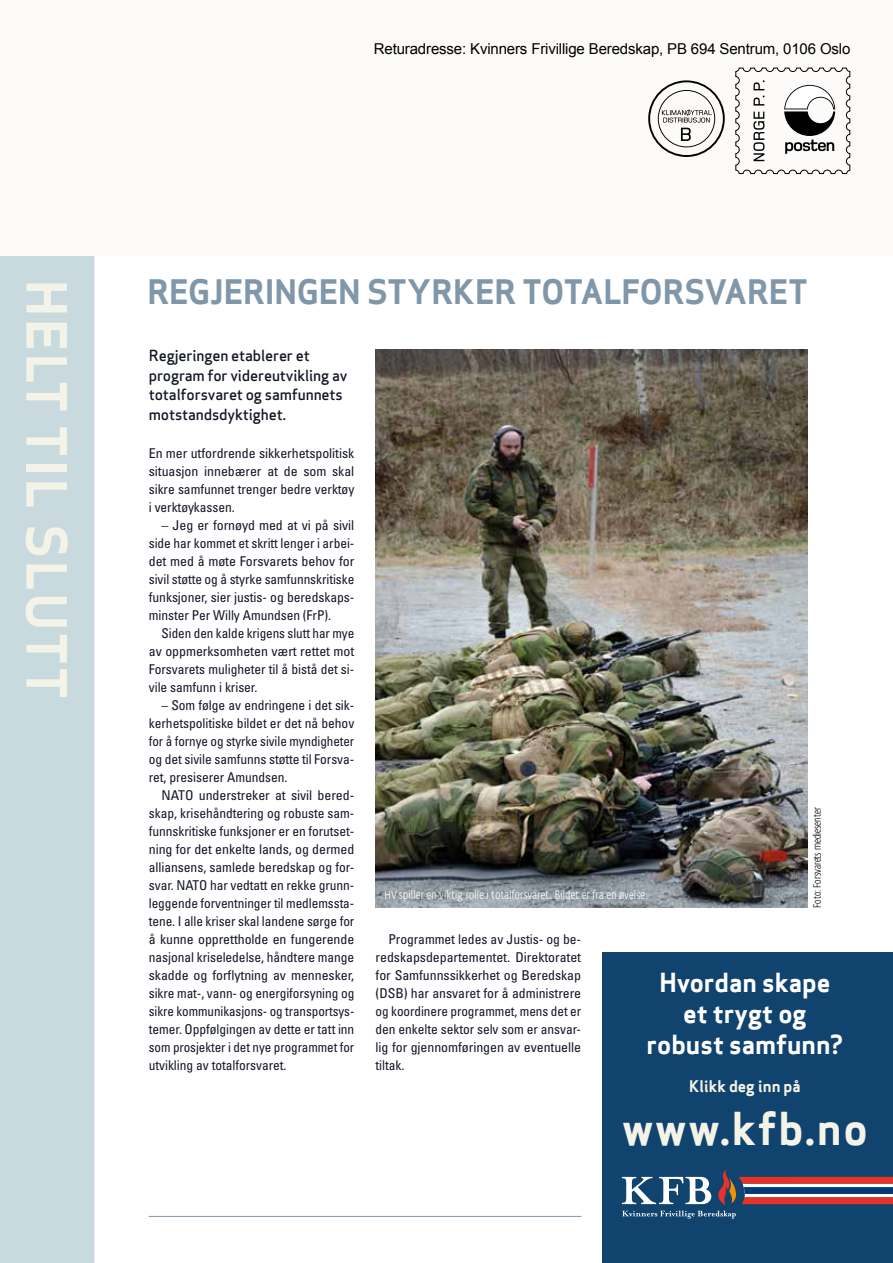
<style>
.page{position:relative;width:893px;height:1263px;background:#fff}
.page>*{position:absolute;margin:0;border:0;box-sizing:border-box;transform-origin:0 0}
.t1{font:54px "Apex Sans Bold T";letter-spacing:.05em;color:#f4f3e8}
.t2{font:44.25px "Apex Sans Bold T";letter-spacing:.04em;color:#f4f3e8}
.t3{font:33px "Apex Sans Bold T";letter-spacing:-.005em;color:#8097aa}
.t4{font:25.8px/30.9px "Apex Sans Bold T";color:#fff;text-align:center}
.t5{font:15.75px "Apex Sans Bold T";color:#f4f3e8}
.t6{font:15px/19.5px "Apex Sans Medium T";letter-spacing:-.01em;color:#121726}
.t7{font:15px "Arial";letter-spacing:-.01em;color:#000}
.t8{font:condensed 13.5px/18px "Univers";letter-spacing:-.005em;color:#121726;text-align:justify}
.t9{font:300 12px "Fedra Sans Cond Alt Std";letter-spacing:.025em;color:#fff}
.t10{font:300 10.5px "Fedra Sans Cond Alt Std";color:#000}
</style>
<div class="page">
<hr style="left:149px;top:1216px;width:432px;height:1px;background:#8097aa">
<div style="left:0;top:256px;width:94px;height:1007px;background:#c9dade"></div>
<div style="left:602px;top:953px;width:291px;height:310px;background:#10436e"></div>
<svg style="left:622px;top:1169px;width:271px;height:50px"></svg>
<div style="left:0;top:0;width:893px;height:255px;background:#fcfbf9"></div>
<svg style="left:648px;top:80px;width:77px;height:77px"></svg>
<svg style="left:735px;top:67px;width:116px;height:107px"></svg>
<img style="left:376px;top:350px;width:432px;height:558px">
<p class="t7" style="left:374px;top:39px;width:478px">Returadresse: Kvinners Frivillige Beredskap, PB 694 Sentrum, 0106 Oslo</p>
<h1 class="t1" style="left:81px;top:280px;width:421px;rotate:90deg">HELT TIL SLUTT</h1>
<h3 class="t3" style="left:147px;top:270px;width:662px">REGJERINGEN STYRKER TOTALFORSVARET</h3>
<p class="t6" style="left:149px;top:346px;width:200px">Regjeringen etablerer et program for videreutvikling av totalforsvaret og samfunnets motstandsdyktighet.</p>
<p class="t8" style="left:149px;top:444px;width:207px">En mer utfordrende sikkerhetspolitisk situasjon innebærer at de som skal sikre samfunnet trenger bedre verktøy i verktøykassen.</p>
<p class="t8" style="left:149px;top:516px;width:207px;text-indent:13px">– Jeg er fornøyd med at vi på sivil side har kommet et skritt lenger i arbei&shy;det med å møte Forsvarets behov for sivil støtte og å styrke samfunnskritiske funksjoner, sier justis- og beredskaps&shy;minster Per Willy Amundsen (FrP).</p>
<p class="t8" style="left:149px;top:624px;width:207px;text-indent:13px">Siden den kalde krigens slutt har mye av oppmerksomheten vært rettet mot Forsvarets muligheter til å bistå det si&shy;vile samfunn i kriser.</p>
<p class="t8" style="left:149px;top:696px;width:207px;text-indent:13px">– Som følge av endringene i det sik&shy;kerhetspolitiske bildet er det nå behov for å fornye og styrke sivile myndigheter og det sivile samfunns støtte til Forsva&shy;ret, presiserer Amundsen.</p>
<p class="t8" style="left:149px;top:786px;width:207px;text-indent:13px">NATO understreker at sivil bered&shy;skap, krisehåndtering og robuste sam&shy;funnskritiske funksjoner er en forutset&shy;ning for det enkelte lands, og dermed alliansens, samlede beredskap og for&shy;svar. NATO har vedtatt en rekke grunn&shy;leggende forventninger til medlemssta&shy;tene. I alle kriser skal landene sørge for å kunne opprettholde en fungerende nasjonal kriseledelse, håndtere mange skadde og forflytning av mennesker, sikre mat-, vann- og energiforsyning og sikre kommunikasjons- og transportsys&shy;temer. Oppfølgingen av dette er tatt inn som prosjekter i det nye programmet for utvikling av totalforsvaret.</p>
<p class="t9" style="left:384px;top:888px;width:265px">HV spiller en viktig rolle i totalforsvaret. Bildet er fra en øvelse.</p>
<p class="t10" style="left:811px;top:908px;width:102px;rotate:-90deg">Foto: Forsvarets mediesenter</p>
<p class="t8" style="left:376px;top:930px;width:207px;text-indent:13px">Programmet ledes av Justis- og be&shy;redskapsdepartementet. Direktoratet for Samfunnssikkerhet og Beredskap (DSB) har ansvaret for å administrere og koordinere programmet, mens det er den enkelte sektor selv som er ansvar&shy;lig for gjennomføringen av eventuelle tiltak.</p>
<h3 class="t4" style="left:646px;top:967px;width:198px">Hvordan skape et trygt og robust samfunn?</h3>
<p class="t5" style="left:689px;top:1076px;width:113px">Klikk deg inn på</p>
<h2 class="t2" style="left:622px;top:1100px;width:247px">www.kfb.no</h2>
</div>
